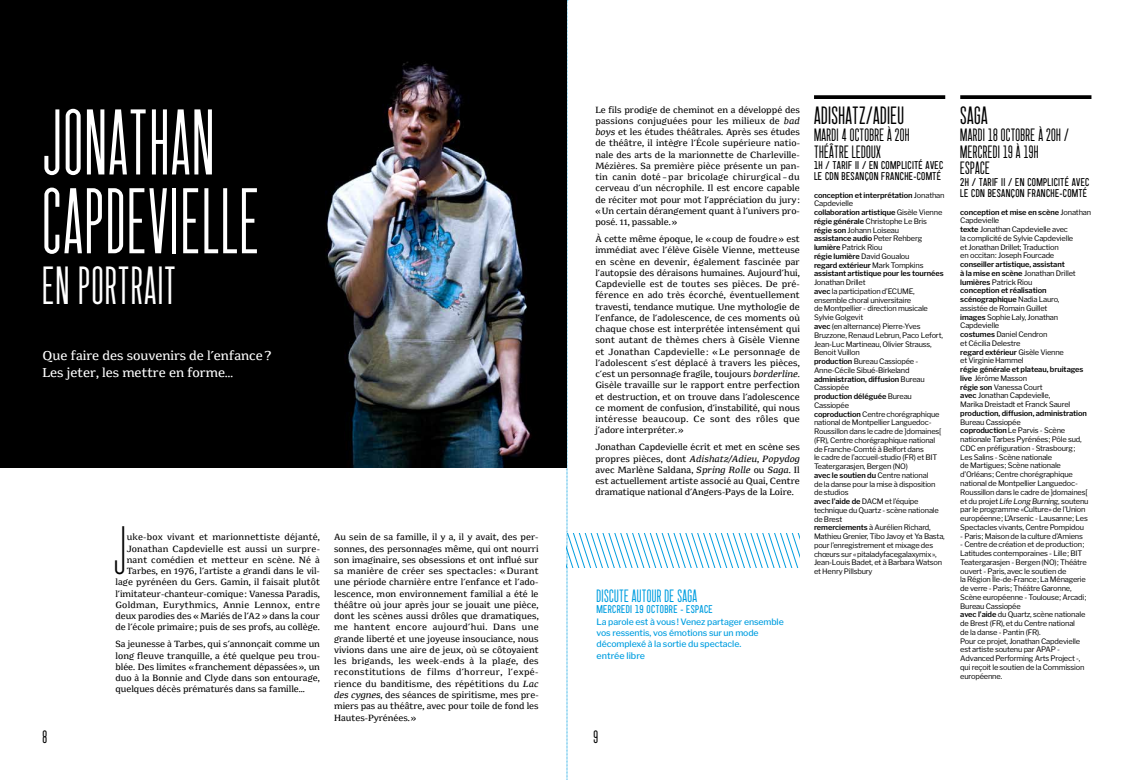
<style>
.page{position:relative;width:1134px;height:780px;background:#fff}
.page>*{position:absolute;margin:0;border:0;box-sizing:border-box;transform-origin:0 0}
.t1{font:50px/78.8px "Garaje Grand width 260 weight 800";letter-spacing:.05em;color:#fff}
.t2{font:31.25px "Garaje Grand width 240 weight 800";letter-spacing:.05em;color:#fff}
.t3{font:29.88px "Garaje Grand width 320 weight 600";color:#000}
.t4{font:17.5px "Garaje Grand width 200 weight 800";letter-spacing:.025em;color:#000}
.t5{font:12.5px/16.9px "Garaje Grand width 200 weight 800";letter-spacing:.025em;color:#000}
.t6{font:12.5px/16.9px "Minuscule 6";color:#fff}
.t7{font:12.5px "Garaje Grand width 200 weight 800";letter-spacing:.025em;color:#009ee0}
.t8{font:11.25px/11.2px "Garaje Grand width 140 weight 800";letter-spacing:.025em;color:#000}
.t9{font:11.25px "Garaje Grand width 140 weight 800";letter-spacing:.025em;color:#009ee0}
.t10{font:500 9px "Libre Franklin";color:#009ee0}
.t11{font:8.75px/11.2px "Minuscule 6";color:#000;text-align:justify}
.t12{font:500 8.75px/11.2px "Libre Franklin";letter-spacing:-.01em;color:#009ee0}
.t13{font:7.5px/8.8px "Libre Franklin";letter-spacing:-.025em;color:#000}
.t14{font:600 7.5px/8.8px "Libre Franklin";letter-spacing:-.01em;color:#000}
.s1{font-style:italic}
.s2{font-weight:400}
.s3{font-weight:600}
</style>
<div class="page">
<img style="left:0;top:0;width:567px;height:467px">
<svg style="left:567px;top:0;width:233px;height:780px"></svg>
<svg style="left:814px;top:95px;width:131px;height:4px"></svg>
<svg style="left:960px;top:95px;width:131px;height:4px"></svg>
<h1 class="t1" style="left:43px;top:118px;width:218px">JONATHAN<br>CAPDEVIELLE</h1>
<h2 class="t2" style="left:43px;top:275px;width:135px">EN PORTRAIT</h2>
<h3 class="t6" style="left:43px;top:348px;width:230px">Que faire des souvenirs de l’enfance ?<br>Les jeter, les mettre en forme…</h3>
<h3 class="t3" style="left:114px;top:546px;width:13px">J</h3>
<p class="t11" style="left:115px;top:532px;width:206px;text-align:right">uke-box vivant et marionnettiste déjanté, Jonathan Capdevielle est aussi un surpre&shy;nant comédien et metteur en scène. Né à Tarbes, en 1976, l’artiste a grandi dans le vil&shy;lage pyrénéen du Gers. Gamin, il faisait plutôt l’imitateur-chanteur-comique : Vanessa Paradis, Goldman, Eurythmics, Annie Lennox, entre deux parodies des « Mariés de l’A2 » dans la cour de l’école primaire ; puis de ses profs, au collège.</p>
<p class="t11" style="left:115px;top:638px;width:206px">Sa jeunesse à Tarbes, qui s’annonçait comme un long fleuve tranquille, a été quelque peu trou&shy;blée. Des limites « franchement dépassées », un duo à la Bonnie and Clyde dans son entourage, quelques décès prématurés dans sa famille...</p>
<p class="t11" style="left:334px;top:532px;width:206px">Au sein de sa famille, il y a, il y avait, des per&shy;sonnes, des personnages même, qui ont nourri son imaginaire, ses obsessions et ont influé sur sa manière de cré er ses spectacles : « Durant une période charnière entre l’enfance et l’ado&shy;lescence, mon environnement familial a été le théâtre où jour après jour se jouait une pièce, dont les scènes aussi drôles que dramatiques, me hantent encore aujourd’hui. Dans une grande liberté et une joyeuse insouciance, nous vivions dans une aire de jeux, où se côtoyaient les brigands, les week-ends à la plage, des reconstitutions de films d’horreur, l’expé&shy;rience du banditisme, des répétitions du <span class="s1">Lac des cygnes</span>, des séances de spiritisme, mes pre&shy;miers pas au théâtre, avec pour toile de fond les Hautes-Pyrénées. »</p>
<p class="t11" style="left:595px;top:104px;width:206px">Le fils prodige de cheminot en a développé des passions conjuguées pour les milieux de <span class="s1">bad boys</span> et les études théâtrales. Après ses études de théâtre, il intègre l’École supérieure natio&shy;nale des arts de la marionnette de Charleville-Mézières. Sa première pièce présente un pan&shy;tin canin doté – par bricolage chirurgical – du cerveau d’un nécrophile. Il est encore capable de réciter mot pour mot l’appréciation du jury : « Un certain dérangement quant à l’univers pro&shy;posé. 11, passable. »</p>
<p class="t11" style="left:595px;top:233px;width:206px">À cette même époque, le « coup de foudre » est immédiat avec l’élève Gisèle Vienne, metteuse en scène en devenir, également fascinée par l’autopsie des déraisons humaines. Aujourd’hui, Capdevielle est de toutes ses pièces. De pré&shy;férence en ado très écorché, éventuellement travesti, tendance mutique. Une mythologie de l’enfance, de l’adolescence, de ces moments où chaque chose est interprétée intensément qui sont autant de thèmes chers à Gisèle Vienne et Jonathan Capdevielle : « Le personnage de l’adolescent s’est déplacé à travers les pièces, c’est un personnage fragile, toujours <span class="s1">borderline</span>.<br>Gisèle travaille sur le rapport entre perfection et destruction, et on trouve dans l’adolescence ce moment de confusion, d’instabilité, qui nous intéresse beaucoup. Ce sont des rôles que j’adore interpréter. »</p>
<p class="t11" style="left:595px;top:442px;width:206px">Jonathan Capdevielle écrit et met en scène ses propres pièces, dont <span class="s1">Adishatz/Adieu</span>, <span class="s1">Popydog </span>avec Marlène Saldana, <span class="s1">Spring Rolle</span> ou <span class="s1">Saga</span>. Il est actuellement artiste associé au Quai, Centre dramatique national d’Angers-Pays de la Loire.</p>
<h3 class="t7" style="left:596px;top:590px;width:102px">DISCUTE AUTOUR DE SAGA</h3>
<p class="t9" style="left:596px;top:603px;width:118px">MERCREDI 19 OCTOBRE - ESPACE</p>
<p class="t12" style="left:596px;top:616px;width:189px">La parole est à vous! Venez partager ensemble vos ressentis, vos émotions sur un mode décomplexé à la sortie du spectacle.</p>
<p class="t10" style="left:596px;top:649px;width:50px">entrée libre</p>
<h3 class="t5" style="left:43px;top:730px;width:6px">8</h3>
<h3 class="t5" style="left:593px;top:730px;width:6px">9</h3>
<h3 class="t4" style="left:814px;top:107px;width:92px">ADISHATZ/ADIEU</h3>
<h3 class="t5" style="left:814px;top:128px;width:97px">MARDI 4 OCTOBRE À 20H<br>THÉÂTRE LEDOUX</h3>
<p class="t8" style="left:814px;top:159px;width:131px">1H / TARIF II / EN COMPLICITÉ AVEC<br>LE CDN BESANÇON FRANCHE-COMTÉ</p>
<p class="t14" style="left:814px;top:190px;width:132px">conception et interprétation <span class="s2">Jonathan<br>Capdevielle<br></span>collaboration artistique <span class="s2">Gisèle Vienne </span>régie générale <span class="s2">Christophe Le Bris </span>régie son <span class="s2">Johann Loiseau<br></span>assistance audio <span class="s2">Peter Rehberg </span>lumière <span class="s2">Patrick Riou<br></span>régie lumière <span class="s2">David Goualou<br></span>regard extérieur <span class="s2">Mark Tompkins </span>assistant artistique pour les tournées</p>
<p class="t13" style="left:814px;top:278px;width:132px">Jonathan Drillet<br><span class="s3">avec</span> la participation d’ECUME, ensemble choral universitaire<br>de Montpellier - direction musicale<br>Sylvie Golgevit<br><span class="s3">avec</span> (en alternance) Pierre-Yves<br>Bruzzone, Renaud Lebrun, Paco Lefort,<br>Jean-Luc Martineau, Olivier Strauss,<br>Benoit Vuillon<br><span class="s3">production</span> Bureau Cassiopée -<br>Anne-Cécile Sibué-Birkeland <span class="s3">administration, diffusion</span> Bureau<br>Cassiopée<br><span class="s3">production déléguée</span> Bureau<br>Cassiopée<br><span class="s3">coproduction</span> Centre chorégraphique national de Montpellier Languedoc-<br>Roussillon dans le cadre de ]domaines[ (FR), Centre chorégraphique national de Franche-Comté à Belfort dans<br>le cadre de l’accueil-studio (FR) et BIT<br>Teatergarasjen, Bergen (NO)<br><span class="s3">avec le soutien du</span> Centre national<br>de la danse pour la mise à disposition de studios<br><span class="s3">avec l’aide de</span> DACM et l’équipe technique du Quartz - scène nationale de Brest<br><span class="s3">remerciements</span> à Aurélien Richard,<br>Mathieu Grenier, Tibo Javoy et Ya Basta, pour l’enregistrement et mixage des chœurs sur «pitaladyfacegalaxymix»,<br>Jean-Louis Badet, et à Barbara Watson et Henry Pillsbury</p>
<h3 class="t4" style="left:960px;top:107px;width:29px">SAGA</h3>
<h3 class="t5" style="left:960px;top:128px;width:110px">MARDI 18 OCTOBRE À 20H /<br>MERCREDI 19 À 19H<br>ESPACE</h3>
<p class="t8" style="left:960px;top:176px;width:131px">2H / TARIF II / EN COMPLICITÉ AVEC<br>LE CDN BESANÇON FRANCHE-COMTÉ</p>
<p class="t13" style="left:960px;top:207px;width:132px"><span class="s3">conception et mise en scène</span> Jonathan<br>Capdevielle<br><span class="s3">texte</span> Jonathan Capdevielle avec<br>la complicité de Sylvie Capdevielle<br>et Jonathan Drillet; Traduction<br>en occitan: Joseph Fourcade</p>
<p class="t13" style="left:960px;top:260px;width:117px"><span class="s3">conseiller artistique, assistant<br>à la mise en scène</span> Jonathan Drillet <span class="s3">lumières</span> Patrick Riou<br><span class="s3">conception et réalisation scénographique</span> Nadia Lauro, assistée de Romain Guillet<br><span class="s3">images</span> Sophie Laly, Jonathan<br>Capdevielle<br><span class="s3">costumes</span> Daniel Cendron<br>et Cécilia Delestre<br><span class="s3">regard extérieur</span> Gisèle Vienne<br>et Virginie Hammel</p>
<p class="t13" style="left:960px;top:365px;width:125px"><span class="s3">régie générale et plateau, bruitages live</span> Jérôme Masson<br><span class="s3">régie son</span> Vanessa Court<br><span class="s3">avec</span> Jonathan Capdevielle,<br>Marika Dreistadt et Franck Saurel</p>
<p class="t14" style="left:960px;top:409px;width:128px">production, diffusion, administration</p>
<p class="t13" style="left:960px;top:417px;width:130px">Bureau Cassiopée<br><span class="s3">coproduction</span>Le Parvis - Scène nationale Tarbes Pyrénées; Pôle sud, CDC en préfiguration - Strasbourg; Les Salins - Scène nationale<br>de Martigues; Scène nationale d’Orléans; Centre chorégraphique national de Montpellier Languedoc-Roussillon dans le cadre de ]domaines[ et du projet <span class="s1">Life Long Burning</span>, soutenu par le programme «Culture» de l’Union européenne; L’Arsenic - Lausanne; Les Spectacles vivants, Centre Pompidou</p>
<p class="t13" style="left:960px;top:531px;width:124px">- Paris; Maison de la culture d’Amiens</p>
<p class="t13" style="left:960px;top:540px;width:128px">- Centre de création et de production; Latitudes contemporaines - Lille; BIT Teatergarasjen - Bergen (NO); Théâtre ouvert - Paris, avec le soutien de<br>la Région Île-de-France; La Ménagerie de verre - Paris; Théâtre Garonne, Scène européenne - Toulouse; Arcadi; Bureau Cassiopée<br><span class="s3">avec l’aide</span> du Quartz, scène nationale de Brest (FR), et du Centre national<br>de la danse - Pantin (FR).<br>Pour ce projet, Jonathan Capdevielle est artiste soutenu par APAP - Advanced Performing Arts Project -, qui reçoit le soutien de la Commission européenne.</p>
</div>
